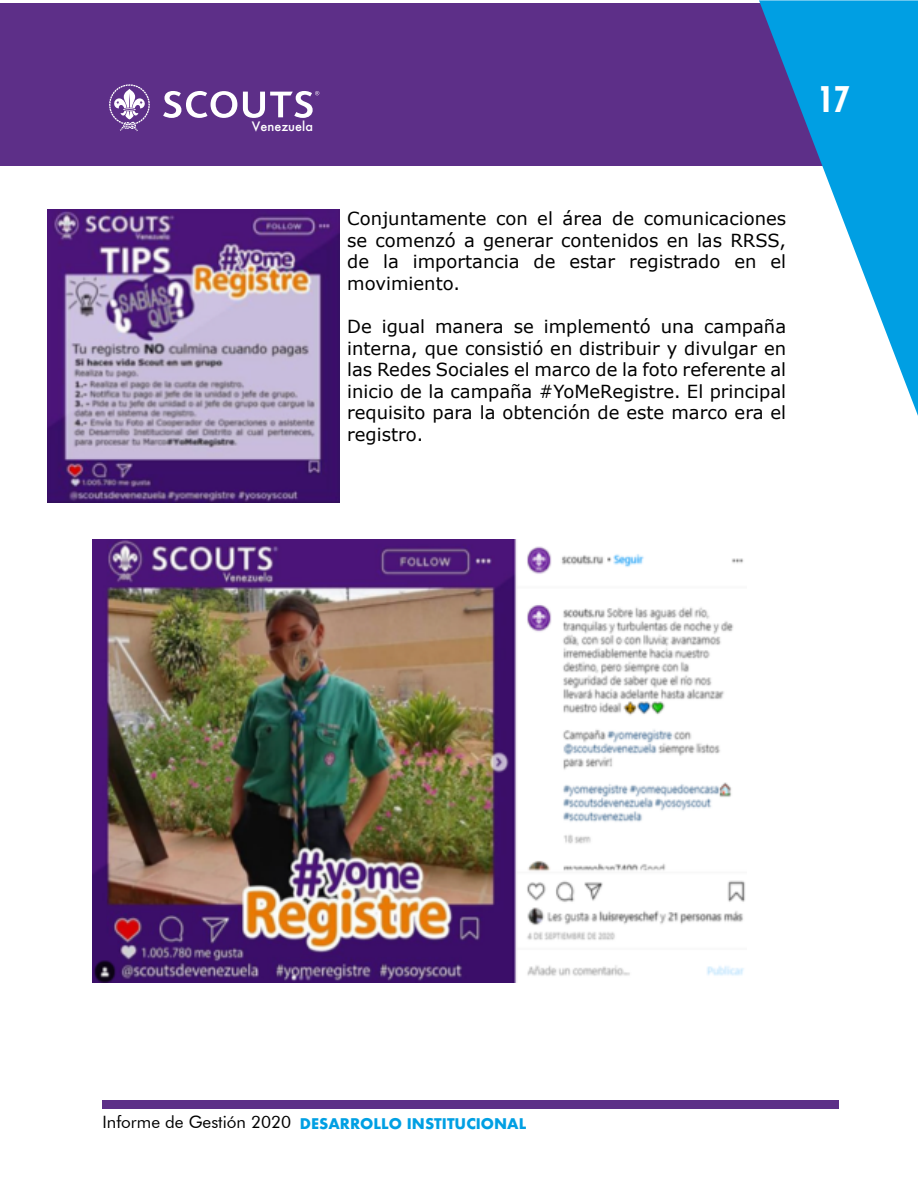
<style>
.page{position:relative;width:918px;height:1188px;background:#fff}
.page>*{position:absolute;margin:0;border:0;box-sizing:border-box;transform-origin:0 0}
.t1{font:700 condensed 36px "Futura BT";color:#fff}
.t2{font:18px/21.6px "Verdana";color:#000;text-align:justify}
.t3{font:700 14.4px "Futura";color:#009fe3}
.t4{font:500 12.75px "Futura";color:#fff}
.s1{font-family:"Futura BT";font-weight:400;font-size:17.1px;color:#000}
</style>
<div class="page">
<div style="left:0;top:3px;width:918px;height:163px;background:#5d2f88"></div>
<svg style="left:759px;top:0;width:159px;height:416px"></svg>
<svg style="left:109px;top:84px;width:41px;height:47px"></svg>
<svg style="left:163px;top:91px;width:74px;height:27px"></svg>
<svg style="left:243px;top:91px;width:76px;height:27px"></svg>
<div style="left:102px;top:1100px;width:737px;height:9px;background:#5d2f88"></div>
<img style="left:47px;top:210px;width:293px;height:292px">
<img style="left:92px;top:540px;width:653px;height:442px">
<p class="t4" style="left:252px;top:117px;width:63px">Venezuela</p>
<h1 class="t1" style="left:818px;top:77px;width:33px">17</h1>
<p class="t2" style="left:347px;top:208px;width:440px">Conjuntamente con el área de comunicaciones se comenzó a generar contenidos en las RRSS, de la importancia de estar registrado en el movimiento.</p>
<p class="t2" style="left:347px;top:316px;width:440px">De igual manera se implementó una campaña interna, que consistió en distribuir y divulgar en las Redes Sociales el marco de la foto referente al inicio de la campaña #YoMeRegistre. El principal requisito para la obtención de este marco era el registro.</p>
<p class="t3" style="left:102px;top:1113px;width:425px"><span class="s1">Informe de Gestión 2020</span> DESARROLLO INSTITUCIONAL</p>
</div>
